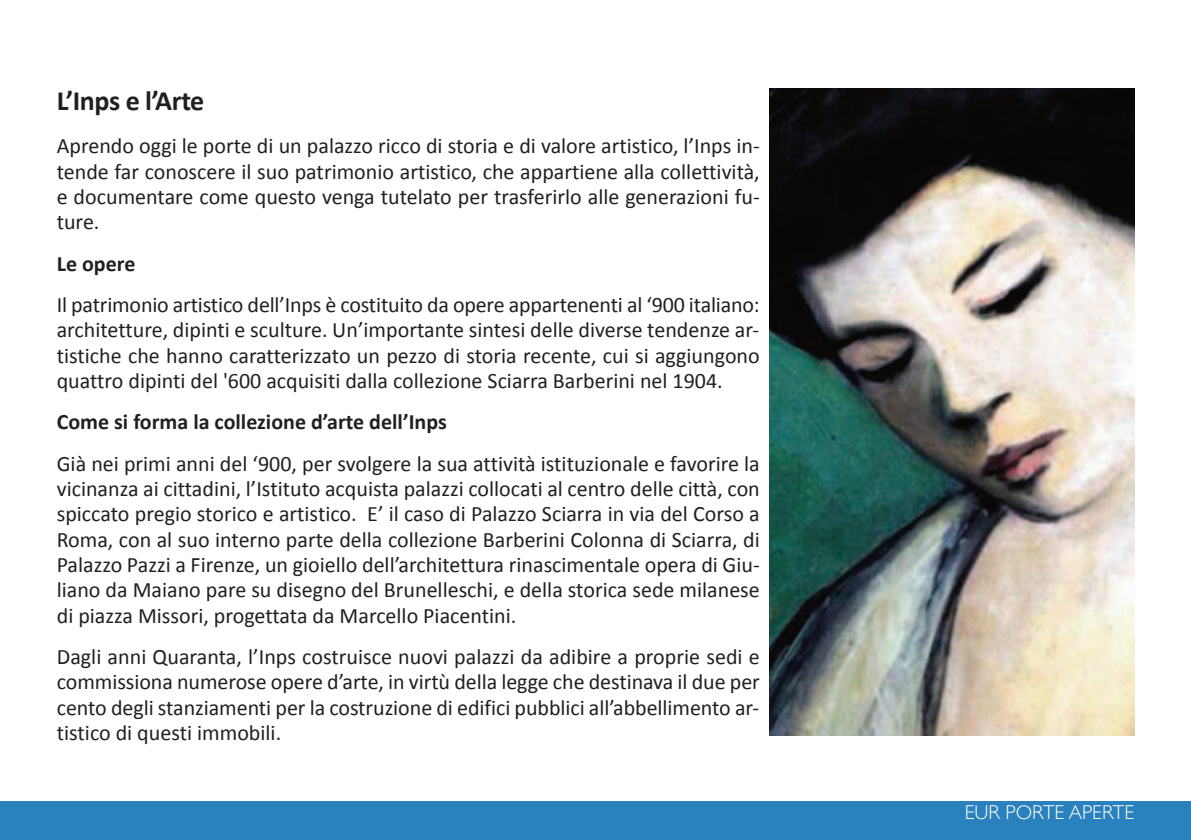
<style>
.page{position:relative;width:1191px;height:840px;background:#fff}
.page>*{position:absolute;margin:0;border:0;box-sizing:border-box;transform-origin:0 0}
.t1{font:700 28px "Calibri";letter-spacing:-.015em;color:#231f20}
.t2{font:22px/25.2px "Calibri";color:#231f20;text-align:justify}
.t3{font:700 22px "Calibri";color:#231f20}
.t4{font:300 20px "Gill Sans";color:#fff}
</style>
<div class="page">
<div style="left:0;top:800px;width:1191px;height:39px;background:#2981be"></div>
<img style="left:770px;top:88px;width:364px;height:646px">
<p class="t1" style="left:57px;top:83px;width:149px">L’Inps e l’Arte</p>
<p class="t2" style="left:57px;top:133px;width:704px">Aprendo oggi le porte di un palazzo ricco di storia e di valore artistico, l’Inps in&shy;tende far conoscere il suo patrimonio artistico, che appartiene alla collettività, e documentare come questo venga tutelato per trasferirlo alle generazioni fu&shy;ture.</p>
<p class="t3" style="left:57px;top:249px;width:80px">Le opere</p>
<p class="t2" style="left:57px;top:291px;width:704px">Il patrimonio artistico dell’Inps è costituito da opere appartenenti al ‘900 italiano: architetture, dipinti e sculture. Un’importante sintesi delle diverse tendenze ar&shy;tistiche che hanno caratterizzato un pezzo di storia recente, cui si aggiungono quattro dipinti del '600 acquisiti dalla collezione Sciarra Barberini nel 1904.</p>
<p class="t3" style="left:57px;top:408px;width:391px">Come si forma la collezione d’arte dell’Inps</p>
<p class="t2" style="left:57px;top:450px;width:704px">Già nei primi anni del ‘900, per svolgere la sua attività istituzionale e favorire la vicinanza ai cittadini, l’Istituto acquista palazzi collocati al centro delle città, con spiccato pregio storico e artistico. E’ il caso di Palazzo Sciarra in via del Corso a Roma, con al suo interno parte della collezione Barberini Colonna di Sciarra, di Palazzo Pazzi a Firenze, un gioiello dell’architettura rinascimentale opera di Giu&shy;liano da Maiano pare su disegno del Brunelleschi, e della storica sede milanese di piazza Missori, progettata da Marcello Piacentini.</p>
<p class="t2" style="left:57px;top:643px;width:704px">Dagli anni Quaranta, l’Inps costruisce nuovi palazzi da adibire a proprie sedi e commissiona numerose opere d’arte, in virtù della legge che destinava il due per cento degli stanziamenti per la costruzione di edifici pubblici all’abbellimento ar&shy;tistico di questi immobili.</p>
<p class="t4" style="left:964px;top:801px;width:171px">EUR PORTE APERTE</p>
</div>
